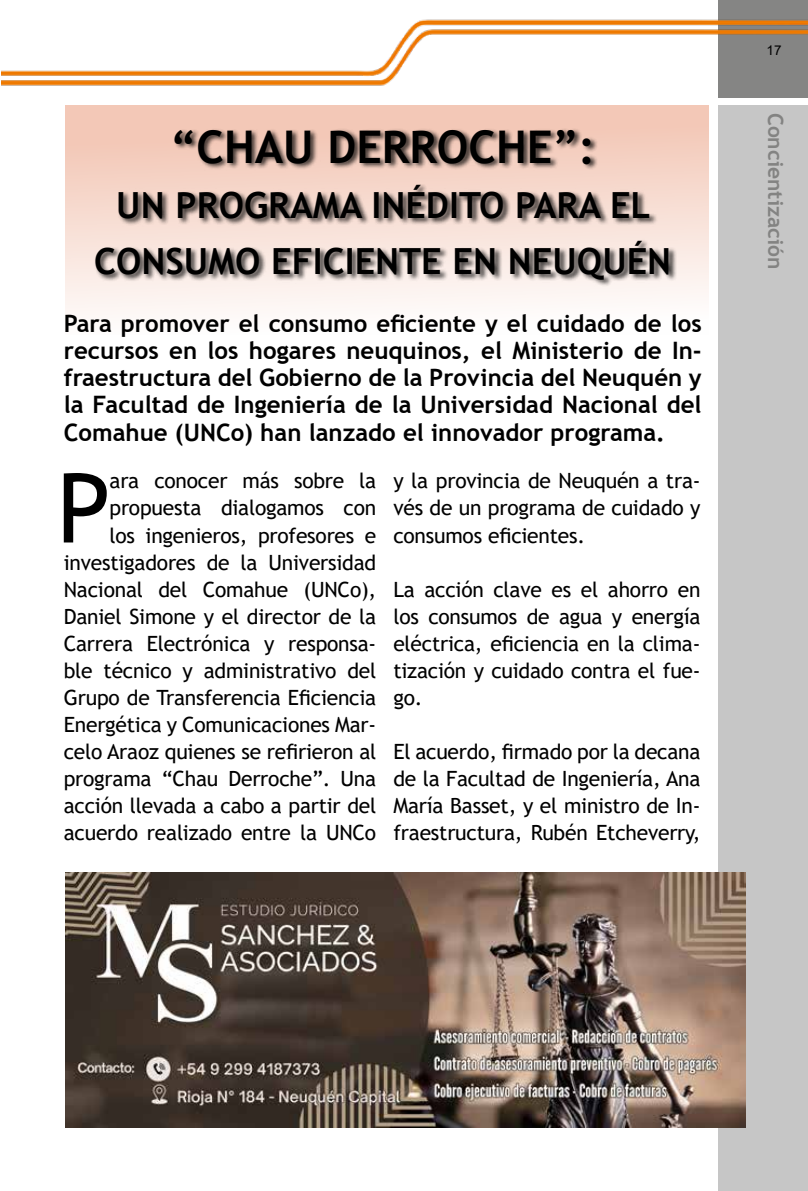
<style>
.page{position:relative;width:808px;height:1191px;background:#fff}
.page>*{position:absolute;margin:0;border:0;box-sizing:border-box;transform-origin:0 0}
.t1{font:96.45px "Trebuchet MS";color:#000}
.t2{font:700 45px "Trebuchet MS";color:#000}
.t3{font:700 36px/55.5px "Trebuchet MS";color:#000;text-align:center}
.t4{font:700 24px/27px "Trebuchet MS";color:#000;text-align:justify}
.t5{font:21px/27px "Trebuchet MS";letter-spacing:-.01em;color:#000;text-align:justify}
.t6{font:700 21px "Trebuchet MS";color:#838382}
.t7{font:13.5px "Arial";color:#000}
</style>
<div class="page">
<div style="left:718px;top:0;width:90px;height:98px;background:#858584"></div>
<div style="left:718px;top:105px;width:90px;height:1086px;background:#c6c6c6"></div>
<img style="left:1px;top:19px;width:807px;height:67px">
<div style="left:65px;top:105px;width:644px;height:229px;background:linear-gradient(to bottom,#f2c2af,#fefefe)"></div>
<div style="left:94px;top:128px;width:582px;height:158px;background:#000;opacity:.75"></div>
<img style="left:65px;top:872px;width:680px;height:255px">
<h2 class="t2" style="left:170px;top:119px;width:427px">“CHAU DERROCHE”:</h2>
<h3 class="t3" style="left:94px;top:178px;width:579px">UN PROGRAMA INÉDITO PARA EL<br>CONSUMO EFICIENTE EN NEUQUÉN</h3>
<p class="t4" style="left:64px;top:310px;width:639px">Para promover el consumo eficiente y el cuidado de los recursos en los hogares neuquinos, el Ministerio de In&shy;fraestructura del Gobierno de la Provincia del Neuquén y la Facultad de Ingeniería de la Universidad Nacional del Comahue (UNCo) han lanzado el innovador programa.</p>
<p class="t5" style="left:393px;top:467px;width:309px">y la provincia de Neuquén a tra&shy;vés de un programa de cuidado y consumos eficientes.</p>
<p class="t5" style="left:393px;top:575px;width:309px">La acción clave es el ahorro en los consumos de agua y energía eléctrica, eficiencia en la clima&shy;tización y cuidado contra el fue&shy;go.</p>
<p class="t5" style="left:393px;top:737px;width:309px">El acuerdo, firmado por la decana de la Facultad de Ingeniería, Ana María Basset, y el ministro de In&shy;fraestructura, Rubén Etcheverry,</p>
<p class="t5" style="left:64px;top:467px;width:314px;text-align:right">ara conocer más sobre la propuesta dialogamos con<br>los ingenieros, profesores e investigadores de la Universidad<br>Nacional del Comahue (UNCo),<br>Daniel Simone y el director de la<br>Carrera Electrónica y responsa&shy;ble técnico y administrativo del<br>Grupo de Transferencia Eficiencia<br>Energética y Comunicaciones Mar&shy;celo Araoz quienes se refirieron al programa “Chau Derroche”. Una acción llevada a cabo a partir del acuerdo realizado entre la UNCo</p>
<h1 class="t1" style="left:57px;top:447px;width:55px">P</h1>
<p class="t7" style="left:766px;top:41px;width:17px">17</p>
<p class="t6" style="left:789px;top:113px;width:158px;rotate:90deg">Concientización</p>
</div>
